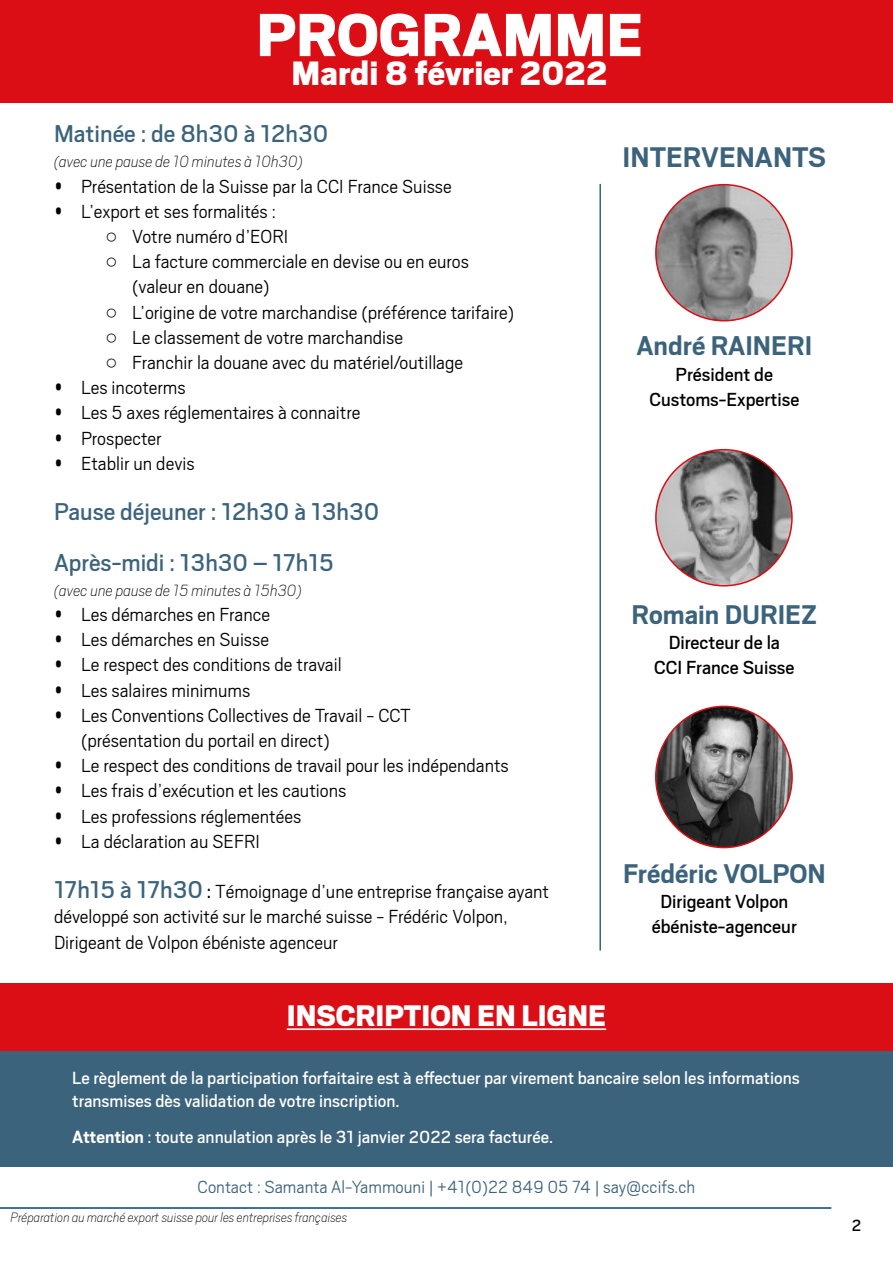
<style>
.page{position:relative;width:893px;height:1263px;background:#fff}
.page>*{position:absolute;margin:0;border:0;box-sizing:border-box;transform-origin:0 0}
.t1{font:900 67.5px "Scout";color:#fff}
.t2{font:900 37.5px "Scout";color:#fff}
.t3{font:900 33px "Scout";color:#fff}
.t4{font:700 31.5px "Scout";color:#3c637c}
.t5{font:700 30px "Scout";color:#3c637c}
.t6{font:27px/50.4px "Scout";color:#3c637c}
.t7{font:300 21px/25.2px "Scout";color:#000}
.t8{font:21px/25.2px "Scout";color:#000;text-align:center}
.t9{font:19.5px/23.4px "Scout";color:#fff}
.t10{font:300 19.5px "Scout";color:#3c637c}
.t11{font:italic 100 18px "Scout";color:#000}
.t12{font:18px "Scout";color:#000}
.t13{font:italic 100 15px "Scout";color:#000}
.s1{font-family:"Impact";font-weight:400}
.s2{font-weight:400;font-size:27px;color:#3c637c}
.s3{font-weight:400}
.s4{font-weight:700}
</style>
<div class="page">
<hr style="left:0;top:1207px;width:831px;height:2px;background:#00437a">
<div style="left:0;top:1050px;width:893px;height:116px;background:#3c637c"></div>
<div style="left:0;top:0;width:893px;height:102px;background:#db0d15"></div>
<div style="left:0;top:983px;width:893px;height:67px;background:#db0d15"></div>
<hr style="left:287px;top:1028px;width:319px;height:2px;background:#fff">
<hr style="left:599px;top:184px;width:2px;height:766px;background:#3c637c">
<img style="left:656px;top:185px;width:136px;height:136px;border-radius:68px">
<img style="left:656px;top:450px;width:136px;height:136px;border-radius:68px">
<img style="left:656px;top:706px;width:136px;height:141px">
<h1 class="t1" style="left:256px;top:-9px;width:388px">PROGRAMME</h1>
<h2 class="t2" style="left:292px;top:49px;width:318px">Mardi 8 février 2022</h2>
<p class="t6" style="left:54px;top:107px;width:276px">Matinée : de 8h30 à 12h30</p>
<p class="t11" style="left:54px;top:150px;width:251px">(avec une pause de 10 minutes à 10h30)</p>
<p class="t7" style="left:54px;top:172px;width:399px">• Présentation de la Suisse par la CCI France Suisse</p>
<p class="t7" style="left:54px;top:198px;width:223px">• L’export et ses formalités :</p>
<p class="t7" style="left:105px;top:223px;width:185px"><span class="s1">○</span> Votre numéro d’EORI</p>
<p class="t7" style="left:132px;top:248px;width:338px;text-indent:-27px"><span class="s1">○</span> La facture commerciale en devise ou en euros (valeur en douane)</p>
<p class="t7" style="left:105px;top:298px;width:411px"><span class="s1">○</span> L’origine de votre marchandise (préférence tarifaire)</p>
<p class="t7" style="left:105px;top:324px;width:299px"><span class="s1">○</span> Le classement de votre marchandise</p>
<p class="t7" style="left:105px;top:349px;width:360px"><span class="s1">○</span> Franchir la douane avec du matériel/outillage</p>
<p class="t7" style="left:54px;top:374px;width:133px">• Les incoterms</p>
<p class="t7" style="left:54px;top:399px;width:308px">• Les 5 axes réglementaires à connaitre</p>
<p class="t7" style="left:54px;top:424px;width:109px">• Prospecter</p>
<p class="t7" style="left:54px;top:450px;width:142px">• Etablir un devis</p>
<p class="t6" style="left:54px;top:485px;width:327px">Pause déjeuner : 12h30 à 13h30<br>Après-midi : 13h30 – 17h15</p>
<p class="t11" style="left:54px;top:578px;width:249px">(avec une pause de 15 minutes à 15h30)</p>
<p class="t7" style="left:54px;top:601px;width:218px">• Les démarches en France</p>
<p class="t7" style="left:54px;top:626px;width:217px">• Les démarches en Suisse</p>
<p class="t7" style="left:54px;top:651px;width:289px">• Le respect des conditions de travail</p>
<p class="t7" style="left:54px;top:676px;width:198px">• Les salaires minimums</p>
<p class="t7" style="left:81px;top:702px;width:331px;text-indent:-27px">• Les Conventions Collectives de Travail - CCT (présentation du portail en direct)</p>
<p class="t7" style="left:54px;top:752px;width:456px">• Le respect des conditions de travail pour les indépendants</p>
<p class="t7" style="left:54px;top:777px;width:294px">• Les frais d’exécution et les cautions</p>
<p class="t7" style="left:54px;top:802px;width:249px">• Les professions réglementées</p>
<p class="t7" style="left:54px;top:828px;width:207px">• La déclaration au SEFRI</p>
<p class="t7" style="left:54px;top:878px;width:497px"><span class="s2">17h15 à 17h30</span> <span class="s3">:</span> Témoignage d’une entreprise française ayant développé son activité sur le marché suisse - Frédéric Volpon,<br>Dirigeant de Volpon ébéniste agenceur</p>
<h3 class="t4" style="left:623px;top:136px;width:205px">INTERVENANTS</h3>
<h3 class="t5" style="left:636px;top:327px;width:177px">André RAINERI</h3>
<p class="t8" style="left:649px;top:360px;width:151px">Président de<br>Customs-Expertise</p>
<h3 class="t5" style="left:632px;top:595px;width:187px">Romain DURIEZ</h3>
<p class="t8" style="left:654px;top:629px;width:142px">Directeur de la<br>CCI France Suisse</p>
<h3 class="t5" style="left:623px;top:854px;width:204px">Frédéric VOLPON</h3>
<p class="t8" style="left:652px;top:888px;width:147px">Dirigeant Volpon ébéniste-agenceur</p>
<h3 class="t3" style="left:287px;top:994px;width:321px">INSCRIPTION EN LIGNE</h3>
<p class="t9" style="left:72px;top:1065px;width:729px">Le règlement de la participation forfaitaire est à effectuer par virement bancaire selon les informations transmises dès validation de votre inscription.</p>
<p class="t9" style="left:72px;top:1124px;width:482px"><span class="s4">Attention</span> : toute annulation après le 31 janvier 2022 sera facturée.</p>
<p class="t10" style="left:198px;top:1174px;width:499px">Contact : Samanta Al-Yammouni | +41(0)22 849 05 74 | say@ccifs.ch</p>
<p class="t13" style="left:11px;top:1208px;width:338px">Préparation au marché export suisse pour les entreprises françaises</p>
<p class="t12" style="left:852px;top:1213px;width:11px">2</p>
</div>
